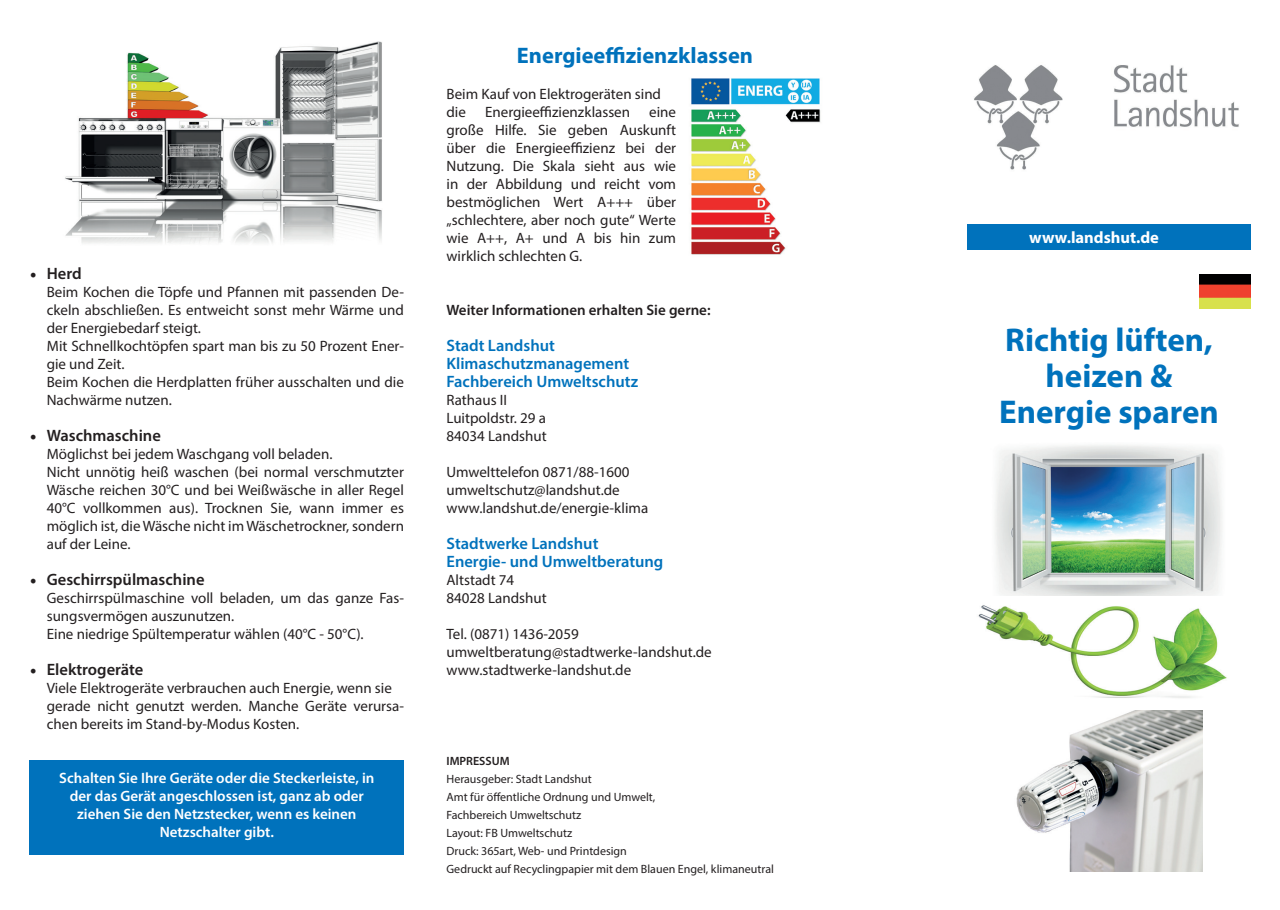
<style>
.page{position:relative;width:1280px;height:910px;background:#fff}
.page>*{position:absolute;margin:0;border:0;box-sizing:border-box;transform-origin:0 0}
.t1{font:700 33px/36px "Myriad Pro";color:#0072bc;text-align:center}
.t2{font:700 22.5px "Myriad Pro";color:#0072bc}
.t3{font:600 16.5px/18px "Myriad Pro";color:#0072bc}
.t4{font:600 16.5px "Myriad Pro";color:#231f20}
.t5{font:700 16.5px "Myriad Pro";color:#fff}
.t6{font:15px/18px "Myriad Pro";color:#231f20}
.t7{font:600 15px/18px "Myriad Pro";color:#fff;text-align:center}
.t8{font:600 15px "Myriad Pro";color:#231f20}
.t9{font:12px/18px "Myriad Pro";color:#231f20}
.t10{font:600 12px "Myriad Pro";color:#231f20}
.s1{font-family:"Minion Pro";font-weight:400;font-size:18px}
</style>
<div class="page">
<div style="left:30px;top:760px;width:374px;height:95px;background:#0072bc"></div>
<img style="left:974px;top:65px;width:265px;height:105px">
<img style="left:1199px;top:274px;width:51px;height:34px">
<div style="left:967px;top:225px;width:284px;height:25px;background:#0072bc"></div>
<img style="left:65px;top:41px;width:317px;height:202px">
<img style="left:691px;top:78px;width:130px;height:177px">
<img style="left:995px;top:445px;width:227px;height:151px">
<img style="left:1016px;top:711px;width:187px;height:161px">
<img style="left:978px;top:605px;width:249px;height:93px">
<p class="t4" style="left:30px;top:262px;width:53px"><span class="s1">•</span> Herd</p>
<p class="t6" style="left:47px;top:282px;width:359px">Beim Kochen die Töpfe und Pfannen mit passenden De&shy;ckeln abschließen. Es entweicht sonst mehr Wärme und der Energiebedarf steigt.<br>Mit Schnellkochtöpfen spart man bis zu 50 Prozent Ener&shy;gie und Zeit.<br>Beim Kochen die Herdplatten früher ausschalten und die Nachwärme nutzen.</p>
<p class="t4" style="left:30px;top:424px;width:133px"><span class="s1">•</span> Waschmaschine</p>
<p class="t6" style="left:47px;top:444px;width:359px">Möglichst bei jedem Waschgang voll beladen.<br>Nicht unnötig heiß waschen (bei normal verschmutzter Wäsche reichen 30°C und bei Weißwäsche in aller Regel 40°C vollkommen aus). Trocknen Sie, wann immer es möglich ist, die Wäsche nicht im Wäschetrockner, sondern auf der Leine.</p>
<p class="t4" style="left:30px;top:568px;width:176px"><span class="s1">•</span> Geschirrspülmaschine</p>
<p class="t6" style="left:47px;top:588px;width:359px">Geschirrspülmaschine voll beladen, um das ganze Fas&shy;sungsvermögen auszunutzen.<br>Eine niedrige Spültemperatur wählen (40°C - 50°C).</p>
<p class="t4" style="left:30px;top:658px;width:115px"><span class="s1">•</span> Elektrogeräte</p>
<p class="t6" style="left:47px;top:678px;width:359px">Viele Elektrogeräte verbrauchen auch Energie, wenn sie gerade nicht genutzt werden. Manche Geräte verursa&shy;chen bereits im Stand-by-Modus Kosten.</p>
<p class="t7" style="left:59px;top:768px;width:317px">Schalten Sie Ihre Geräte oder die Steckerleiste, in der das Gerät angeschlossen ist, ganz ab oder ziehen Sie den Netzstecker, wenn es keinen Netzschalter gibt.</p>
<h2 class="t2" style="left:517px;top:40px;width:238px">Energieeffizienzklassen</h2>
<p class="t6" style="left:446px;top:84px;width:216px">Beim Kauf von Elektrogeräten sind die</p>
<p class="t6" style="left:485px;top:102px;width:147px">Energieeffizienzklassen</p>
<p class="t6" style="left:446px;top:102px;width:231px;text-align:justify;text-indent:203px">eine große Hilfe. Sie geben Auskunft über die Energieeffizienz bei der Nutzung. Die Skala sieht aus wie in der Abbildung und reicht vom bestmöglichen Wert A+++ über „schlechtere, aber noch gute“ Werte wie A++, A+ und A bis hin zum wirklich schlechten G.</p>
<p class="t8" style="left:446px;top:300px;width:266px">Weiter Informationen erhalten Sie gerne:</p>
<p class="t3" style="left:446px;top:336px;width:193px">Stadt Landshut<br>Klimaschutzmanagement<br>Fachbereich Umweltschutz</p>
<p class="t6" style="left:446px;top:390px;width:102px">Rathaus II<br>Luitpoldstr. 29 a<br>84034 Landshut</p>
<p class="t6" style="left:446px;top:462px;width:203px">Umwelttelefon 0871/88-1600 umweltschutz@landshut.de www.landshut.de/energie-klima</p>
<p class="t3" style="left:446px;top:534px;width:218px">Stadtwerke Landshut<br>Energie- und Umweltberatung</p>
<p class="t6" style="left:446px;top:570px;width:102px">Altstadt 74<br>84028 Landshut</p>
<p class="t6" style="left:446px;top:624px;width:267px">Tel. (0871) 1436-2059 umweltberatung@stadtwerke-landshut.de www.stadtwerke-landshut.de</p>
<p class="t10" style="left:446px;top:753px;width:65px">IMPRESSUM</p>
<p class="t9" style="left:446px;top:769px;width:329px">Herausgeber: Stadt Landshut<br>Amt für öffentliche Ordnung und Umwelt,<br>Fachbereich Umweltschutz<br>Layout: FB Umweltschutz<br>Druck: 365art, Web- und Printdesign<br>Gedruckt auf Recyclingpapier mit dem Blauen Engel, klimaneutral</p>
<p class="t5" style="left:1029px;top:227px;width:131px">www.landshut.de</p>
<h1 class="t1" style="left:999px;top:320px;width:221px">Richtig lüften, heizen &amp;<br>Energie sparen</h1>
</div>
